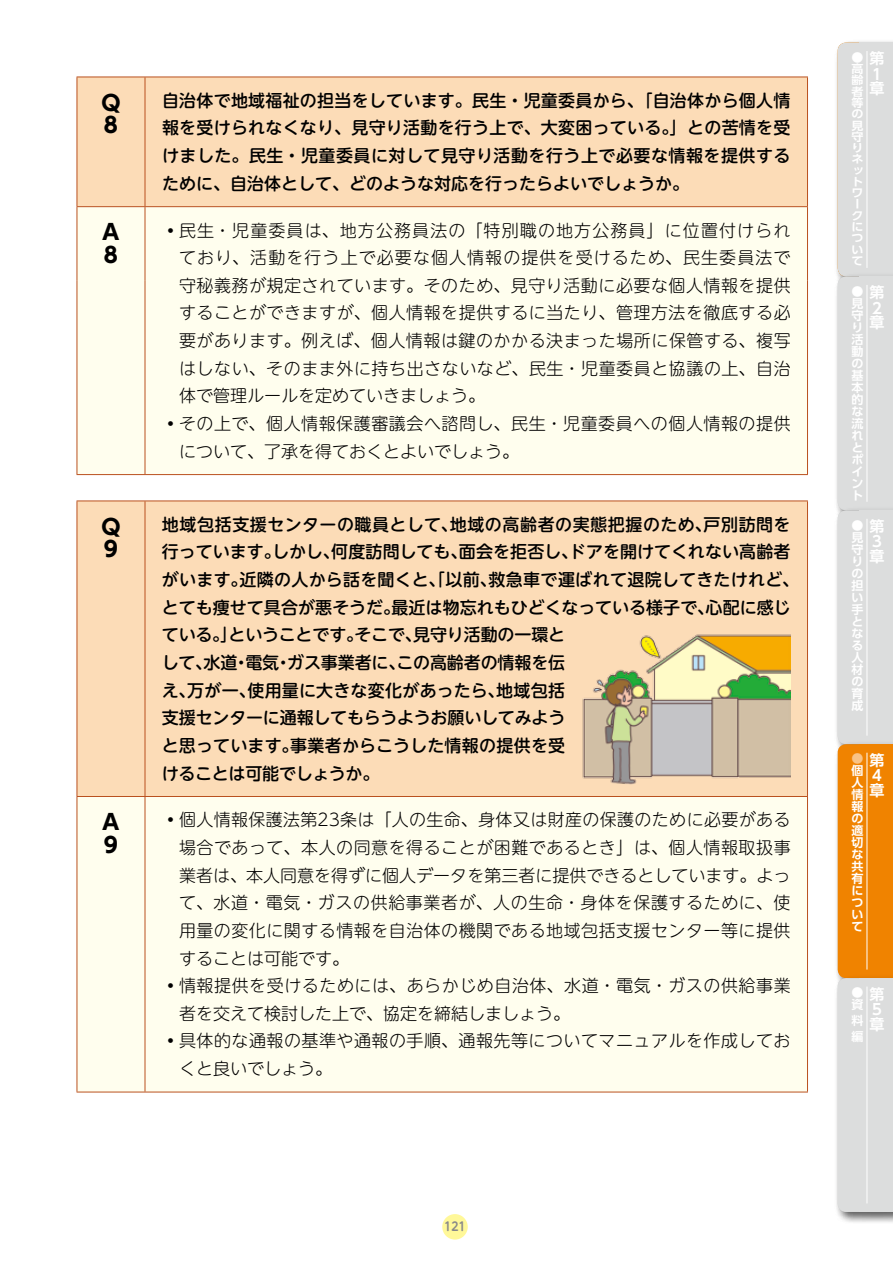
<style>
.page{position:relative;width:893px;height:1263px;background:#fff}
.page>*{position:absolute;margin:0;border:0;box-sizing:border-box;transform-origin:0 0}
.t1{font:700 21.3px/22.5px "UD Shin Go Pro";color:#000}
.t2{font:300 16.95px "UD Shin M Go Pro";letter-spacing:.03em;color:#000}
.t3{font:500 16.95px/27.6px "UD Shin M Go Pro";letter-spacing:.005em;color:#000;text-align:justify}
.t4{font:300 16.95px "UD Shin M Go Pro";color:#000}
.t5{font:300 16.95px "UD Shin M Go Pro";letter-spacing:.065em;color:#000}
.t6{font:500 16.95px "UD Shin M Go Pro";letter-spacing:.03em;color:#000}
.t7{font:500 16.95px "UD Shin M Go Pro";letter-spacing:-.015em;color:#000}
.t8{font:700 15px "UD Shin Go Pro De";color:#fff}
.t9{font:700 12px/12px "UD Shin Go Pro De";color:#fff}
.t10{font:700 12px "UD Shin M Go Pro De";color:#898989;scale:.9 1}
.t11{font:700 12px "UD Shin Go Pro De";color:#f9c385}
.t12{font:700 11.25px/11.2px "UD Shin Go Pro De";color:#fff;scale:1.06 1}
</style>
<div class="page">
<div style="left:78px;top:78px;width:729px;height:128px;background:#fcdcb7"></div>
<div style="left:78px;top:207px;width:729px;height:267px;background:#fffeee"></div>
<hr style="left:77px;top:77px;width:68px;height:1px;background:#ba511f">
<hr style="left:77px;top:77px;width:1px;height:129px;background:#ba511f">
<hr style="left:145px;top:77px;width:663px;height:1px;background:#ba511f">
<hr style="left:145px;top:77px;width:1px;height:129px;background:#ba511f">
<hr style="left:807px;top:77px;width:1px;height:129px;background:#ba511f">
<hr style="left:77px;top:206px;width:68px;height:1px;background:#ba511f">
<hr style="left:77px;top:207px;width:1px;height:73px;background:#ba511f">
<hr style="left:145px;top:206px;width:663px;height:1px;background:#ba511f">
<hr style="left:145px;top:207px;width:1px;height:73px;background:#ba511f">
<hr style="left:807px;top:207px;width:1px;height:73px;background:#ba511f">
<hr style="left:77px;top:280px;width:1px;height:194px;background:#ba511f">
<hr style="left:145px;top:280px;width:1px;height:194px;background:#ba511f">
<hr style="left:807px;top:280px;width:1px;height:194px;background:#ba511f">
<hr style="left:145px;top:474px;width:663px;height:1px;background:#ba511f">
<hr style="left:77px;top:474px;width:68px;height:1px;background:#ba511f">
<div style="left:78px;top:501px;width:729px;height:295px;background:#fcdcb7"></div>
<div style="left:78px;top:797px;width:729px;height:294px;background:#fffeee"></div>
<hr style="left:77px;top:500px;width:68px;height:1px;background:#ba511f">
<hr style="left:77px;top:501px;width:1px;height:295px;background:#ba511f">
<hr style="left:145px;top:500px;width:663px;height:1px;background:#ba511f">
<hr style="left:145px;top:501px;width:1px;height:295px;background:#ba511f">
<hr style="left:807px;top:501px;width:1px;height:295px;background:#ba511f">
<hr style="left:77px;top:796px;width:68px;height:1px;background:#ba511f">
<hr style="left:77px;top:797px;width:1px;height:294px;background:#ba511f">
<hr style="left:145px;top:796px;width:663px;height:1px;background:#ba511f">
<hr style="left:145px;top:797px;width:1px;height:294px;background:#ba511f">
<hr style="left:807px;top:797px;width:1px;height:294px;background:#ba511f">
<hr style="left:77px;top:1091px;width:68px;height:1px;background:#ba511f">
<hr style="left:145px;top:1091px;width:663px;height:1px;background:#ba511f">
<img style="left:575px;top:630px;width:216px;height:154px">
<div style="left:442px;top:1214px;width:26px;height:25px;background:#fff899;border-radius:50%"></div>
<div style="left:834px;top:39px;width:59px;height:250px;background:#000;opacity:.4"></div>
<div style="left:838px;top:43px;width:55px;height:233px;background:#dcdddd;border-radius:9px"></div>
<hr style="left:867px;top:51px;width:1px;height:217px;background:#fff">
<div style="left:834px;top:273px;width:59px;height:250px;background:#000;opacity:.4"></div>
<div style="left:838px;top:276px;width:55px;height:234px;background:#dcdddd;border-radius:9px"></div>
<hr style="left:867px;top:285px;width:1px;height:217px;background:#fff">
<div style="left:834px;top:506px;width:59px;height:251px;background:#000;opacity:.4"></div>
<div style="left:838px;top:510px;width:55px;height:234px;background:#dcdddd;border-radius:9px"></div>
<hr style="left:867px;top:519px;width:1px;height:217px;background:#fff">
<div style="left:834px;top:740px;width:59px;height:251px;background:#000;opacity:.4"></div>
<div style="left:838px;top:744px;width:55px;height:234px;background:#f08300;border-radius:9px"></div>
<hr style="left:867px;top:753px;width:1px;height:216px;background:#fff">
<div style="left:834px;top:974px;width:59px;height:251px;background:#000;opacity:.4"></div>
<div style="left:838px;top:978px;width:55px;height:234px;background:#dcdddd;border-radius:9px"></div>
<hr style="left:867px;top:986px;width:1px;height:217px;background:#fff">
<p class="t1" style="left:101px;top:91px;width:21px">Q<br>8</p>
<p class="t3" style="left:162px;top:86px;width:630px">自治体で地域福祉の担当をしています。民生・児童委員から、「自治体から個人情報を受けられなくなり、見守り活動を行う上で、大変困っている。」との苦情を受けました。民生・児童委員に対して見守り活動を行う上で必要な情報を提供するために、自治体として、どのような対応を行ったらよいでしょうか。</p>
<p class="t1" style="left:102px;top:220px;width:19px">A<br>8</p>
<p class="t5" style="left:162px;top:216px;width:630px">◦民生・児童委員は、地方公務員法の「特別職の地方公務員」に位置付けられ</p>
<p class="t5" style="left:179px;top:244px;width:613px">ており、活動を行う上で必要な個人情報の提供を受けるため、民生委員法で</p>
<p class="t2" style="left:179px;top:272px;width:613px">守秘義務が規定されています。そのため、見守り活動に必要な個人情報を提供</p>
<p class="t2" style="left:179px;top:299px;width:613px">することができますが、個人情報を提供するに当たり、管理方法を徹底する必</p>
<p class="t2" style="left:179px;top:327px;width:613px">要があります。例えば、個人情報は鍵のかかる決まった場所に保管する、複写</p>
<p class="t2" style="left:179px;top:355px;width:613px">はしない、そのまま外に持ち出さないなど、民生・児童委員と協議の上、自治</p>
<p class="t4" style="left:179px;top:382px;width:308px">体で管理ルールを定めていきましょう。</p>
<p class="t2" style="left:162px;top:410px;width:630px">◦その上で、個人情報保護審議会へ諮問し、民生・児童委員への個人情報の提供</p>
<p class="t4" style="left:179px;top:437px;width:342px">について、了承を得ておくとよいでしょう。</p>
<p class="t6" style="left:450px;top:511px;width:263px">地域の高齢者の実態把握のため、</p>
<p class="t1" style="left:101px;top:515px;width:21px">Q<br>9</p>
<p class="t3" style="left:704px;top:510px;width:89px">戸別訪問を</p>
<p class="t6" style="left:162px;top:511px;width:297px">地域包括支援センターの職員として、</p>
<p class="t3" style="left:459px;top:537px;width:121px">面会を拒否し、</p>
<p class="t3" style="left:569px;top:537px;width:223px">ドアを開けてくれない高齢者</p>
<p class="t3" style="left:331px;top:537px;width:138px">何度訪問しても、</p>
<p class="t3" style="left:162px;top:537px;width:120px">行っています。</p>
<p class="t3" style="left:272px;top:537px;width:69px">しかし、</p>
<p class="t3" style="left:162px;top:565px;width:87px">がいます。</p>
<p class="t3" style="left:488px;top:565px;width:312px">救急車で運ばれて退院してきたけれど、</p>
<p class="t3" style="left:239px;top:565px;width:259px">近隣の人から話を聞くと、「以前、</p>
<p class="t3" style="left:162px;top:593px;width:240px">とても痩せて具合が悪そうだ。</p>
<p class="t3" style="left:391px;top:593px;width:324px">最近は物忘れもひどくなっている様子で、</p>
<p class="t3" style="left:706px;top:593px;width:86px">心配に感じ</p>
<p class="t3" style="left:413px;top:620px;width:154px">見守り活動の一環と</p>
<p class="t3" style="left:162px;top:620px;width:77px">ている。」</p>
<p class="t7" style="left:229px;top:621px;width:136px">ということです。</p>
<p class="t3" style="left:354px;top:620px;width:69px">そこで、</p>
<p class="t3" style="left:287px;top:648px;width:120px">ガス事業者に、</p>
<p class="t3" style="left:245px;top:648px;width:35px">電気</p>
<p class="t3" style="left:396px;top:648px;width:170px">この高齢者の情報を伝</p>
<p class="t3" style="left:203px;top:648px;width:35px">水道</p>
<p class="t3" style="left:162px;top:648px;width:52px">して、</p>
<p class="t3" style="left:233px;top:648px;width:19px">・</p>
<p class="t3" style="left:275px;top:648px;width:19px">・</p>
<p class="t3" style="left:187px;top:675px;width:70px">万が一、</p>
<p class="t3" style="left:247px;top:675px;width:259px">使用量に大きな変化があったら、</p>
<p class="t3" style="left:496px;top:675px;width:70px">地域包括</p>
<p class="t3" style="left:162px;top:675px;width:35px">え、</p>
<p class="t7" style="left:162px;top:704px;width:405px">支援センターに通報してもらうようお願いしてみよう</p>
<p class="t3" style="left:290px;top:731px;width:276px">事業者からこうした情報の提供を受</p>
<p class="t3" style="left:162px;top:731px;width:219px">と思っています。<br>けることは可能でしょうか。</p>
<p class="t1" style="left:102px;top:810px;width:19px">A<br>9</p>
<p class="t2" style="left:162px;top:806px;width:630px">◦個人情報保護法第23条は「人の生命、身体又は財産の保護のために必要がある</p>
<p class="t2" style="left:179px;top:834px;width:613px">場合であって、本人の同意を得ることが困難であるとき」は、個人情報取扱事</p>
<p class="t4" style="left:179px;top:861px;width:613px">業者は、本人同意を得ずに個人データを第三者に提供できるとしています。よっ</p>
<p class="t2" style="left:179px;top:889px;width:613px">て、水道・電気・ガスの供給事業者が、人の生命・身体を保護するために、使</p>
<p class="t2" style="left:179px;top:917px;width:613px">用量の変化に関する情報を自治体の機関である地域包括支援センター等に提供</p>
<p class="t4" style="left:179px;top:944px;width:172px">することは可能です。</p>
<p class="t2" style="left:162px;top:972px;width:630px">◦情報提供を受けるためには、あらかじめ自治体、水道・電気・ガスの供給事業</p>
<p class="t4" style="left:179px;top:1000px;width:393px">者を交えて検討した上で、協定を締結しましょう。</p>
<p class="t2" style="left:162px;top:1027px;width:630px">◦具体的な通報の基準や通報の手順、通報先等についてマニュアルを作成してお</p>
<p class="t4" style="left:179px;top:1055px;width:155px">くと良いでしょう。</p>
<p class="t10" style="left:444px;top:1217px;width:25px">121</p>
<p class="t8" style="left:869px;top:46px;width:16px">第</p>
<p class="t9" style="left:851px;top:51px;width:13px">●</p>
<p class="t12" style="left:851px;top:63px;width:13px">高齢者等の見守りネットワークについて</p>
<p class="t8" style="left:869px;top:62px;width:10px">１</p>
<p class="t8" style="left:869px;top:76px;width:16px">章</p>
<p class="t8" style="left:869px;top:280px;width:16px">第</p>
<p class="t9" style="left:851px;top:285px;width:13px">●</p>
<p class="t9" style="left:851px;top:297px;width:13px">見守り活動の基本的な流れとポイント</p>
<p class="t8" style="left:869px;top:296px;width:13px">２</p>
<p class="t8" style="left:869px;top:310px;width:16px">章</p>
<p class="t8" style="left:869px;top:514px;width:16px">第</p>
<p class="t9" style="left:851px;top:519px;width:13px">●</p>
<p class="t9" style="left:851px;top:531px;width:13px">見守りの担い手となる人材の育成</p>
<p class="t8" style="left:869px;top:529px;width:13px">３</p>
<p class="t8" style="left:869px;top:544px;width:16px">章</p>
<p class="t8" style="left:869px;top:748px;width:16px">第</p>
<p class="t11" style="left:851px;top:749px;width:13px">●</p>
<p class="t9" style="left:851px;top:764px;width:13px;text-align:justify">個人情報の適切な共有について</p>
<p class="t8" style="left:869px;top:763px;width:13px">４</p>
<p class="t8" style="left:869px;top:778px;width:16px">章</p>
<p class="t8" style="left:869px;top:982px;width:16px">第</p>
<p class="t9" style="left:851px;top:986px;width:13px">●</p>
<p class="t9" style="left:851px;top:998px;width:13px">資</p>
<p class="t8" style="left:869px;top:997px;width:13px">５</p>
<p class="t9" style="left:851px;top:1012px;width:13px;line-height:16px">料編</p>
<p class="t8" style="left:869px;top:1012px;width:16px">章</p>
</div>
